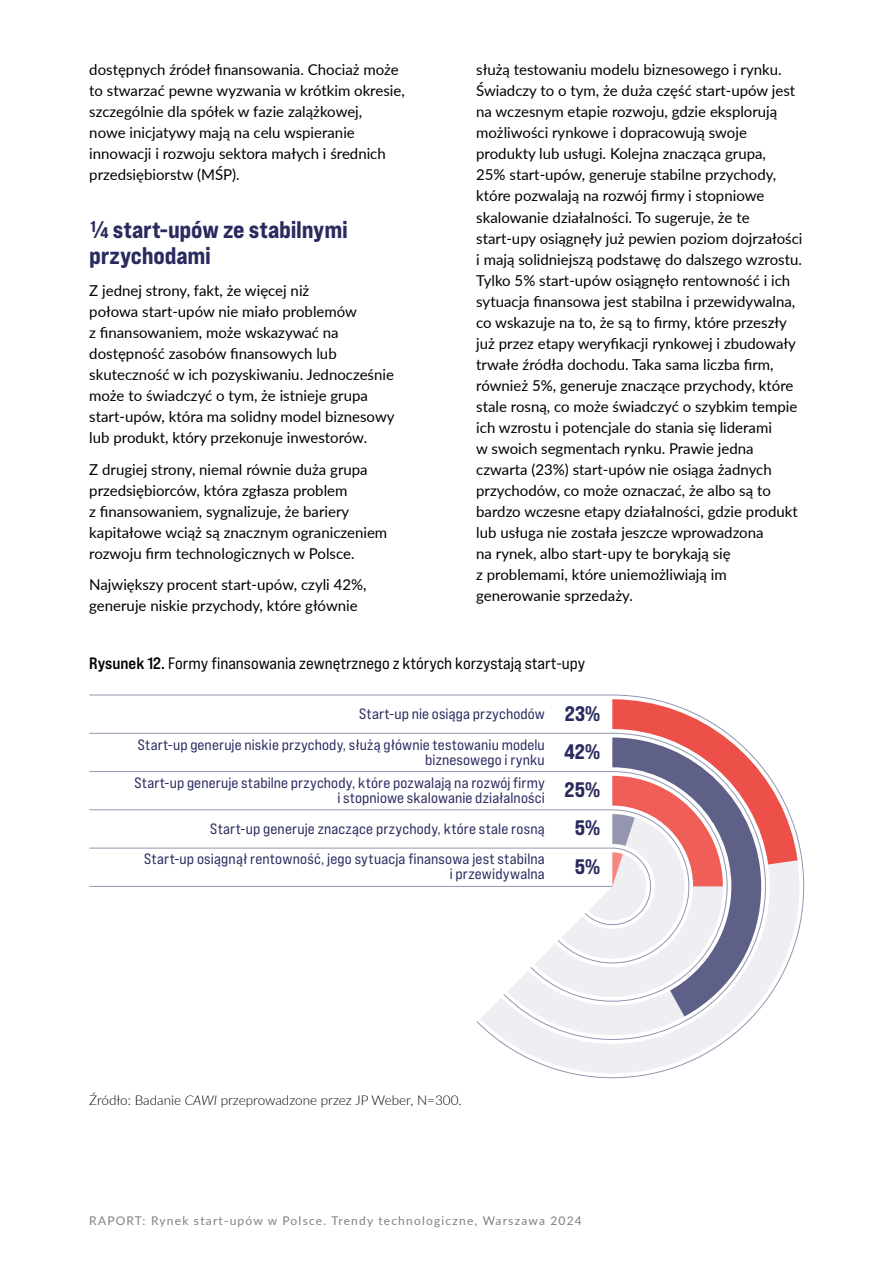
<style>
.page{position:relative;width:893px;height:1263px;background:#fff}
.page>*{position:absolute;margin:0;border:0;box-sizing:border-box;transform-origin:0 0}
.t1{font:24px/26px "Bebas Neue Pro Exp Eb";letter-spacing:-.01em;color:#292b5f}
.t2{font:21px/38.2px "Bebas Neue Pro Exp Eb";color:#292b5f}
.t3{font:16.5px "Bebas Neue Pro Exp Rg";color:#000}
.t4{font:15px/21px "Lato";color:#000}
.t5{font:15px/30.8px "Bebas Neue Pro Exp Rg";letter-spacing:.01em;color:#292b5f;text-align:right}
.t6{font:300 13.5px "Lato";color:#000}
.t7{font:12px "Lato";letter-spacing:.1em;color:#808080}
.s1{font-family:"Bebas Neue Pro Exp Bd"}
.s2{font-style:italic}
</style>
<div class="page">
<svg style="left:476px;top:695px;width:328px;height:383px"></svg>
<svg style="left:503px;top:732px;width:263px;height:308px"></svg>
<hr style="left:89px;top:695px;width:523px;height:1px;background:#9495af">
<hr style="left:89px;top:733px;width:523px;height:1px;background:#9495af">
<hr style="left:89px;top:771px;width:523px;height:1px;background:#9495af">
<hr style="left:89px;top:809px;width:523px;height:1px;background:#9495af">
<hr style="left:89px;top:848px;width:523px;height:1px;background:#9495af">
<hr style="left:89px;top:886px;width:523px;height:1px;background:#9495af">
<svg style="left:534px;top:699px;width:264px;height:317px"></svg>
<p class="t4" style="left:89px;top:59px;width:317px">dostępnych źródeł finansowania. Chociaż może to stwarzać pewne wyzwania w krótkim okresie, szczególnie dla spółek w fazie zalążkowej,<br>nowe inicjatywy mają na celu wspieranie innowacji i rozwoju sektora małych i średnich przedsiębiorstw (MŚP).</p>
<h1 class="t1" style="left:89px;top:216px;width:260px">¼ start‑upów ze stabilnymi przychodami</h1>
<p class="t4" style="left:89px;top:279px;width:307px">Z jednej strony, fakt, że więcej niż<br>połowa start‑upów nie miało problemów<br>z finansowaniem, może wskazywać na dostępność zasobów finansowych lub skuteczność w ich pozyskiwaniu. Jednocześnie może to świadczyć o tym, że istnieje grupa start‑upów, która ma solidny model biznesowy lub produkt, który przekonuje inwestorów.</p>
<p class="t4" style="left:89px;top:458px;width:299px">Z drugiej strony, niemal równie duża grupa przedsiębiorców, która zgłasza problem<br>z finansowaniem, sygnalizuje, że bariery kapitałowe wciąż są znacznym ograniczeniem rozwoju firm technologicznych w Polsce.</p>
<p class="t4" style="left:89px;top:574px;width:279px">Największy procent start‑upów, czyli 42%, generuje niskie przychody, które głównie</p>
<p class="t4" style="left:476px;top:59px;width:328px">służą testowaniu modelu biznesowego i rynku.<br>Świadczy to o tym, że duża część start‑upów jest na wczesnym etapie rozwoju, gdzie eksplorują możliwości rynkowe i dopracowują swoje produkty lub usługi. Kolejna znacząca grupa,<br>25% start‑upów, generuje stabilne przychody, które pozwalają na rozwój firmy i stopniowe skalowanie działalności. To sugeruje, że te start‑upy osiągnęły już pewien poziom dojrzałości i mają solidniejszą podstawę do dalszego wzrostu.<br>Tylko 5% start‑upów osiągnęło rentowność i ich sytuacja finansowa jest stabilna i przewidywalna, co wskazuje na to, że są to firmy, które przeszły już przez etapy weryfikacji rynkowej i zbudowały trwałe źródła dochodu. Taka sama liczba firm, również 5%, generuje znaczące przychody, które stale rosną, co może świadczyć o szybkim tempie ich wzrostu i potencjale do stania się liderami<br>w swoich segmentach rynku. Prawie jedna czwarta (23%) start‑upów nie osiąga żadnych przychodów, co może oznaczać, że albo są to bardzo wczesne etapy działalności, gdzie produkt lub usługa nie została jeszcze wprowadzona<br>na rynek, albo start‑upy te borykają się<br>z problemami, które uniemożliwiają im generowanie sprzedaży.</p>
<p class="t3" style="left:89px;top:653px;width:497px"><span class="s1">Rysunek 12.</span> Formy finansowania zewnętrznego z których korzystają start‑upy</p>
<p class="t5" style="left:138px;top:698px;width:409px">Start-up nie osiąga przychodów<br>Start-up generuje niskie przychody, służą głównie testowaniu modelu</p>
<p class="t5" style="left:425px;top:744px;width:121px">biznesowego i rynku</p>
<p class="t5" style="left:134px;top:775px;width:412px;line-height:15px">Start-up generuje stabilne przychody, które pozwalają na rozwój firmy i stopniowe skalowanie działalności</p>
<p class="t5" style="left:144px;top:813px;width:402px">Start-up generuje znaczące przychody, które stale rosną<br>Start-up osiągnął rentowność, jego sytuacja finansowa jest stabilna</p>
<p class="t5" style="left:450px;top:858px;width:97px">i przewidywalna</p>
<h2 class="t2" style="left:564px;top:694px;width:38px">23%<br>42%</h2>
<h2 class="t2" style="left:565px;top:770px;width:37px">25%</h2>
<h2 class="t2" style="left:575px;top:808px;width:27px">5%<br>5%</h2>
<p class="t6" style="left:89px;top:1091px;width:374px">Źródło: Badanie <span class="s2">CAWI</span> przeprowadzone przez JP Weber, N=300.</p>
<p class="t7" style="left:89px;top:1212px;width:494px">RAPORT: Rynek start-upów w Polsce. Trendy technologiczne, Warszawa 2024</p>
</div>
